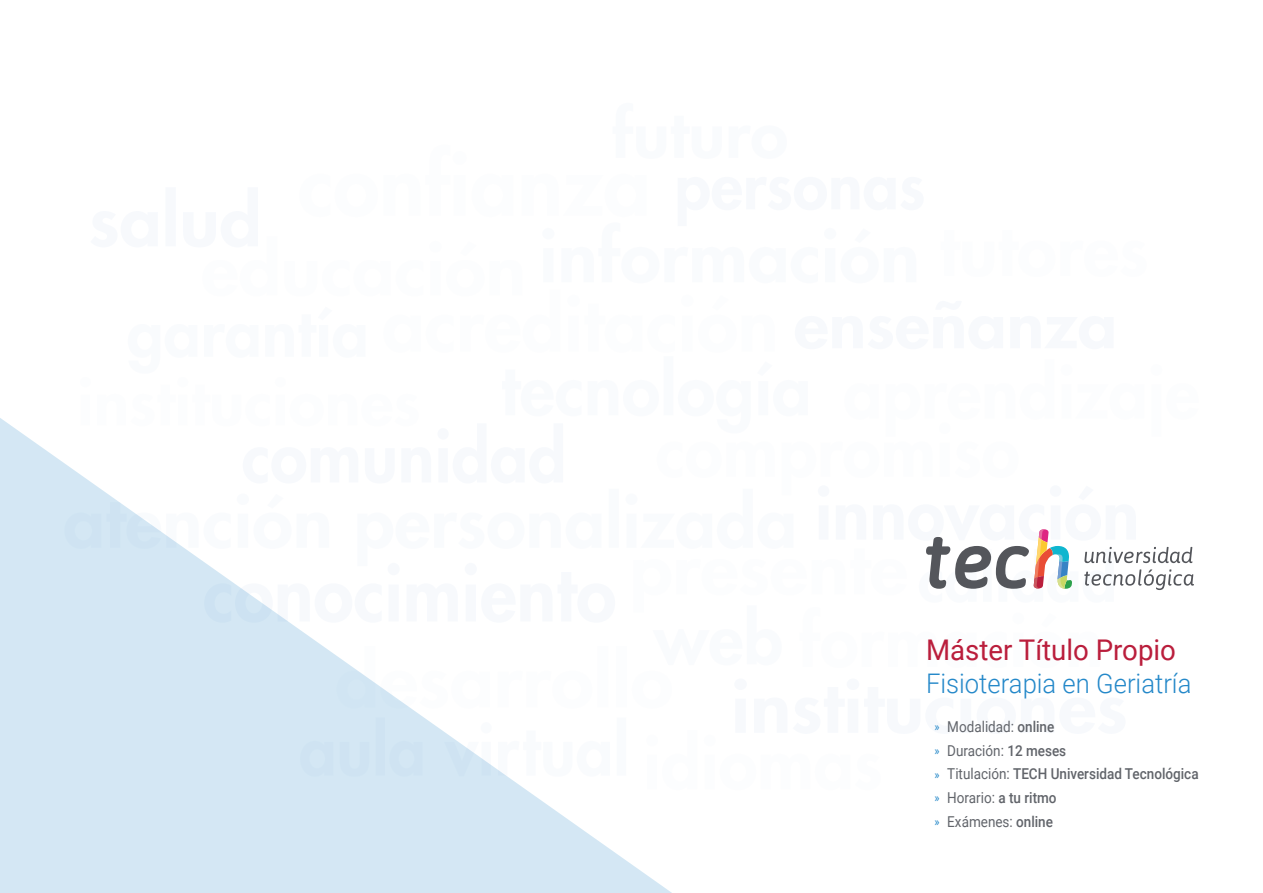
<style>
.page{position:relative;width:1263px;height:893px;background:#fff}
.page>*{position:absolute;margin:0;border:0;box-sizing:border-box;transform-origin:0 0}
.t1{font:28.5px "Roboto";color:#ba1e3c}
.t2{font:300 27px "Roboto";color:#2488c9;scale:.95 1}
.t3{font:500 15px/23.7px "Roboto";color:#61646a;scale:.9 1}
.s1{font-weight:400;font-size:12px;color:#2488c9}
.s2{font-weight:400}
</style>
<div class="page">
<svg style="left:0;top:418px;width:672px;height:475px;background:#d8e9f5"></svg>
<svg style="left:64px;top:418px;width:1130px;height:372px"></svg>
<h1 class="t1" style="left:926px;top:630px;width:251px">Máster Título Propio</h1>
<h2 class="t2" style="left:926px;top:665px;width:281px">Fisioterapia en Geriatría</h2>
<p class="t3" style="left:934px;top:714px;width:295px"><span class="s1">»</span> <span class="s2">Modalidad:</span> online<br><span class="s1">»</span> <span class="s2">Duración:</span> 12 meses<br><span class="s1">»</span> <span class="s2">Titulación:</span> TECH Universidad Tecnológica <span class="s1">»</span> <span class="s2">Horario:</span> a tu ritmo<br><span class="s1">»</span> <span class="s2">Exámenes:</span> online</p>
</div>
